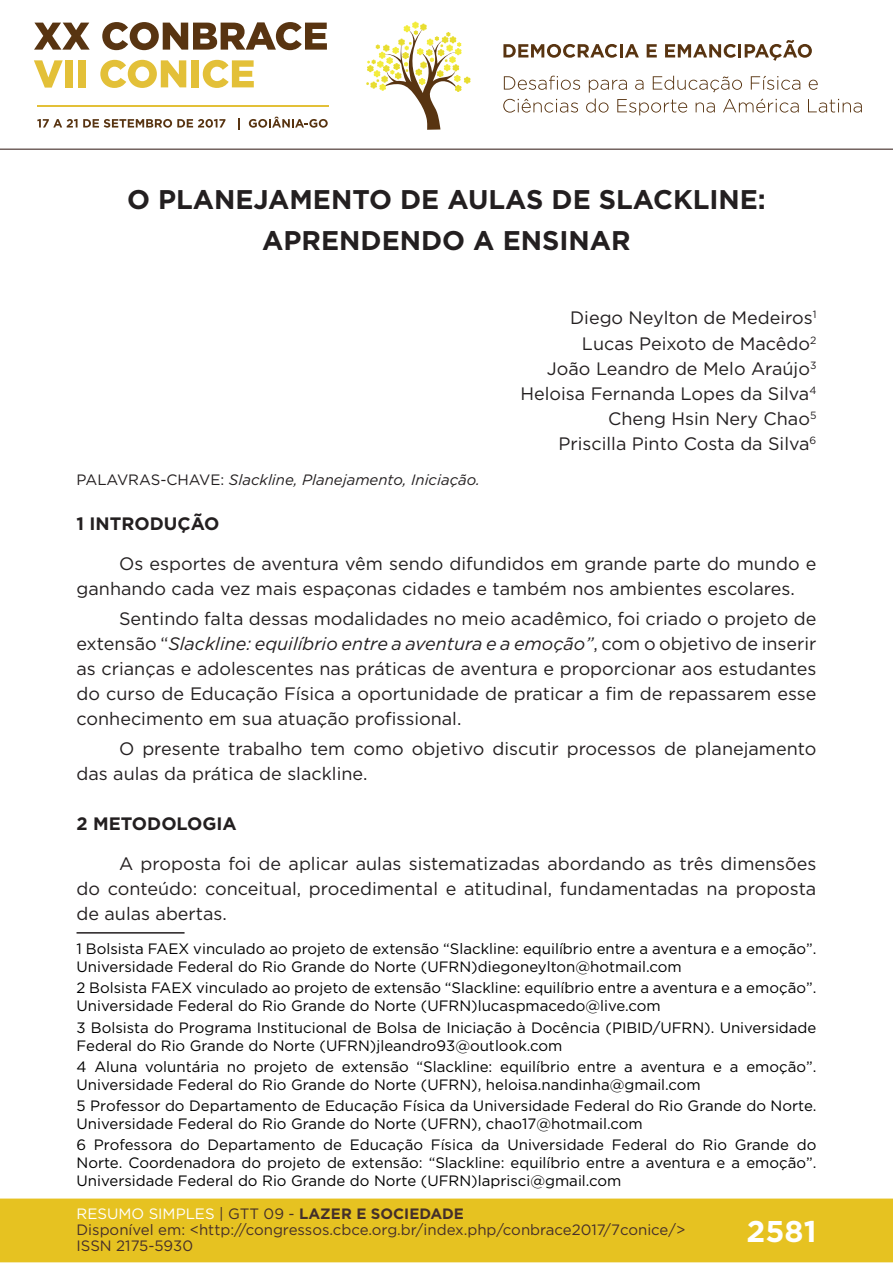
<style>
.page{position:relative;width:893px;height:1263px;background:#fff}
.page>*{position:absolute;margin:0;border:0;box-sizing:border-box;transform-origin:0 0}
.t1{font:700 30px "Gotham";color:#fff}
.t2{font:700 27px/41.7px "Gotham";color:#231f20;text-align:center}
.t3{font:18px/25.2px "Gotham";color:#231f20}
.t4{font:700 18px "Gotham";color:#231f20}
.t5{font:15px/18px "Gotham";color:#000001}
.t6{font:15px/16px "Gotham";color:#462f2a}
.t7{font:italic 15px "Gotham";color:#231f20}
.s1{font-style:normal}
.s2{font-style:italic}
.s3{color:#fff}
.s4{color:#442f2a}
.s5{font-weight:700;color:#442f2a}
</style>
<div class="page">
<div style="left:0;top:1198px;width:893px;height:64px;background:#e6c221;border:2px solid #e6c221"></div>
<svg style="left:34px;top:23px;width:56px;height:27px"></svg>
<svg style="left:102px;top:22px;width:225px;height:28px"></svg>
<svg style="left:34px;top:60px;width:29px;height:28px"></svg>
<div style="left:65px;top:60px;width:8px;height:27px;background:#e3c038"></div>
<div style="left:78px;top:60px;width:8px;height:27px;background:#e3c038"></div>
<svg style="left:100px;top:60px;width:86px;height:28px"></svg>
<div style="left:191px;top:60px;width:8px;height:27px;background:#e3c038"></div>
<svg style="left:203px;top:60px;width:51px;height:28px"></svg>
<svg style="left:37px;top:119px;width:188px;height:9px"></svg>
<svg style="left:238px;top:118px;width:2px;height:11px"></svg>
<svg style="left:249px;top:117px;width:79px;height:11px"></svg>
<hr style="left:37px;top:105px;width:291px;height:2px;background:#e3c038">
<svg style="left:366px;top:21px;width:105px;height:109px"></svg>
<svg style="left:503px;top:44px;width:136px;height:14px"></svg>
<svg style="left:647px;top:44px;width:10px;height:13px"></svg>
<svg style="left:665px;top:40px;width:147px;height:21px"></svg>
<svg style="left:504px;top:76px;width:76px;height:14px"></svg>
<svg style="left:809px;top:80px;width:9px;height:10px"></svg>
<svg style="left:503px;top:99px;width:75px;height:14px"></svg>
<svg style="left:586px;top:76px;width:214px;height:39px"></svg>
<svg style="left:808px;top:99px;width:54px;height:14px"></svg>
<hr style="left:0;top:149px;width:893px;height:1px;background:#442f2a">
<hr style="left:77px;top:932px;width:108px;height:1px;background:#231f20">
<h2 class="t2" style="left:127px;top:178px;width:640px">O PLANEJAMENTO DE AULAS DE SLACKLINE:<br>APRENDENDO A ENSINAR</h2>
<p class="t3" style="left:520px;top:305px;width:297px;text-align:right">Diego Neylton de Medeiros<sup>1<br></sup>Lucas Peixoto de Macêdo<sup>2<br></sup>João Leandro de Melo Araújo<sup>3<br></sup>Heloisa Fernanda Lopes da Silva<sup>4<br></sup>Cheng Hsin Nery Chao<sup>5<br></sup>Priscilla Pinto Costa da Silva<sup>6</sup></p>
<p class="t7" style="left:77px;top:470px;width:405px"><span class="s1">PALAVRAS-CHAVE:</span> Slackline, Planejamento, Iniciação.</p>
<p class="t4" style="left:77px;top:511px;width:144px">1 INTRODUÇÃO</p>
<p class="t3" style="left:77px;top:551px;width:741px;text-indent:43px">Os esportes de aventura vêm sendo difundidos em grande parte do mundo e ganhando cada vez mais espaçonas cidades e também nos ambientes escolares.</p>
<p class="t3" style="left:77px;top:605px;width:741px;text-align:justify;text-indent:43px">Sentindo falta dessas modalidades no meio acadêmico, foi criado o projeto de extensão “<span class="s2">Slackline: equilíbrio entre a aventura e a emoção”</span>, com o objetivo de inserir as crianças e adolescentes nas práticas de aventura e proporcionar aos estudantes do curso de Educação Física a oportunidade de praticar a fim de repassarem esse conhecimento em sua atuação profissional.</p>
<p class="t3" style="left:77px;top:735px;width:741px;text-indent:43px">O presente trabalho tem como objetivo discutir processos de planejamento das aulas da prática de slackline.</p>
<p class="t4" style="left:77px;top:811px;width:162px">2 METODOLOGIA</p>
<p class="t3" style="left:77px;top:850px;width:741px;text-align:justify;text-indent:43px">A proposta foi de aplicar aulas sistematizadas abordando as três dimensões do conteúdo: conceitual, procedimental e atitudinal, fundamentadas na proposta de aulas abertas.</p>
<p class="t5" style="left:77px;top:939px;width:741px">1 Bolsista FAEX vinculado ao projeto de extensão “Slackline: equilíbrio entre a aventura e a emoção”.<br>Universidade Federal do Rio Grande do Norte (UFRN)diegoneylton@hotmail.com</p>
<p class="t5" style="left:77px;top:979px;width:741px">2 Bolsista FAEX vinculado ao projeto de extensão “Slackline: equilíbrio entre a aventura e a emoção”.<br>Universidade Federal do Rio Grande do Norte (UFRN)lucaspmacedo@live.com</p>
<p class="t5" style="left:77px;top:1018px;width:741px">3 Bolsista do Programa Institucional de Bolsa de Iniciação à Docência (PIBID/UFRN). Universidade<br>Federal do Rio Grande do Norte (UFRN)jleandro93@outlook.com</p>
<p class="t5" style="left:77px;top:1057px;width:741px">4 Aluna voluntária no projeto de extensão “Slackline: equilíbrio entre a aventura e a emoção”.<br>Universidade Federal do Rio Grande do Norte (UFRN), heloisa.nandinha@gmail.com</p>
<p class="t5" style="left:77px;top:1096px;width:741px">5 Professor do Departamento de Educação Física da Universidade Federal do Rio Grande do Norte.<br>Universidade Federal do Rio Grande do Norte (UFRN), chao17@hotmail.com</p>
<p class="t5" style="left:77px;top:1136px;width:741px;text-align:justify">6 Professora do Departamento de Educação Física da Universidade Federal do Rio Grande do Norte. Coordenadora do projeto de extensão: “Slackline: equilíbrio entre a aventura e a emoção”.<br>Universidade Federal do Rio Grande do Norte (UFRN)laprisci@gmail.com</p>
<p class="t6" style="left:77px;top:1205px;width:610px"><span class="s3">RESUMO SIMPLES</span> <span class="s4">| GTT 09 -</span> <span class="s5">LAZER E SOCIEDADE<br></span>Disponível em: &lt;http://congressos.cbce.org.br/index.php/conbrace2017/7conice/&gt;<br>ISSN 2175-5930</p>
<h1 class="t1" style="left:747px;top:1212px;width:71px">2581</h1>
</div>
